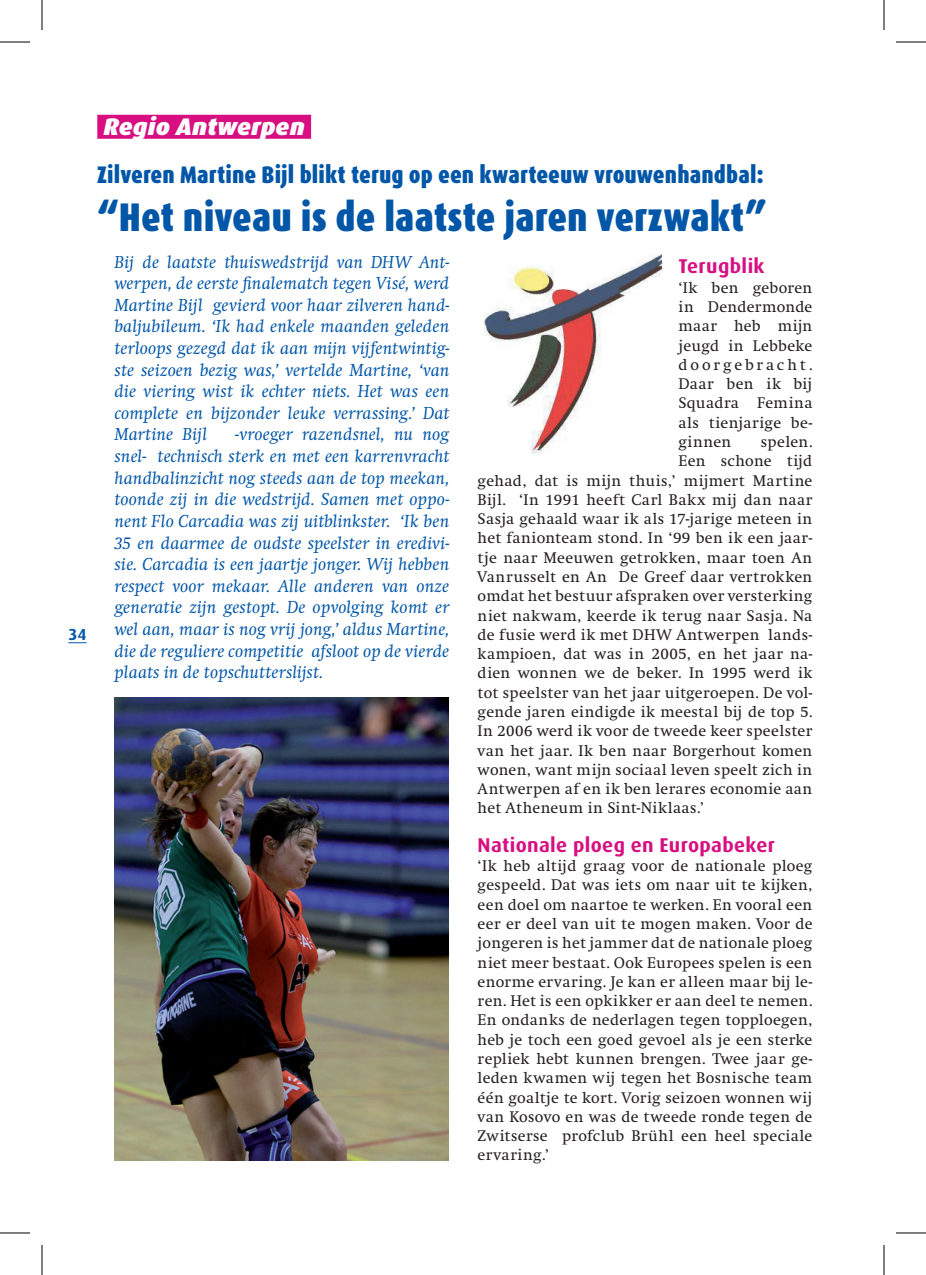
<style>
.page{position:relative;width:926px;height:1275px;background:#fff}
.page>*{position:absolute;margin:0;border:0;box-sizing:border-box;transform-origin:0 0}
.t1{font:900 40px "Dax Condensed";color:#0156a8}
.t2{font:900 24px "Dax Condensed";letter-spacing:.005em;color:#0156a8}
.t3{font:italic 900 24px "Dax";letter-spacing:.005em;color:#fff}
.t4{font:700 20px "Dax";letter-spacing:.02em;color:#d80f81}
.t5{font:italic 18px/21.6px "Swift";letter-spacing:.015em;color:#0156a8;text-align:justify}
.t6{font:16px/19.2px "Swift";letter-spacing:.025em;color:#231f20;text-align:justify}
.t7{font:700 16px "Dax";color:#0156a8}
</style>
<div class="page">
<svg style="left:68px;top:642px;width:19px;height:1px"></svg>
<div style="left:97px;top:115px;width:214px;height:24px;background:#d80f81"></div>
<img style="left:114px;top:697px;width:334px;height:463px">
<img style="left:484px;top:254px;width:177px;height:200px">
<hr style="left:0;top:42px;width:30px;height:1px;background:#000">
<hr style="left:896px;top:42px;width:30px;height:1px;background:#000">
<hr style="left:0;top:1232px;width:30px;height:1px;background:#000">
<hr style="left:896px;top:1232px;width:30px;height:1px;background:#000">
<hr style="left:42px;top:0;width:1px;height:30px;background:#000">
<hr style="left:42px;top:1245px;width:1px;height:30px;background:#000">
<hr style="left:884px;top:0;width:1px;height:30px;background:#000">
<hr style="left:884px;top:1245px;width:1px;height:30px;background:#000">
<p class="t7" style="left:68px;top:625px;width:20px">34</p>
<h2 class="t3" style="left:104px;top:113px;width:203px">Regio Antwerpen</h2>
<h2 class="t2" style="left:97px;top:161px;width:668px">Zilveren Martine Bijl blikt terug op een kwarteeuw vrouwenhandbal:</h2>
<h1 class="t1" style="left:97px;top:194px;width:671px">“Het niveau is de laatste jaren verzwakt”</h1>
<p class="t5" style="left:114px;top:251px;width:336px">Bij de laatste thuiswedstrijd van DHW Ant&shy;werpen, de eerste finalematch tegen Visé, werd Martine Bijl gevierd voor haar zilveren hand&shy;baljubileum. ‘Ik had enkele maanden geleden terloops gezegd dat ik aan mijn vijfentwintig&shy;ste seizoen bezig was,’ vertelde Martine, ‘van die viering wist ik echter niets. Het was een complete en bijzonder leuke verrassing.’ Dat Martine Bijl</p>
<p class="t5" style="left:114px;top:424px;width:336px;text-indent:121px">-vroeger razendsnel, nu nog snel- technisch sterk en met een karrenvracht handbalinzicht nog steeds aan de top meekan, toonde zij in die wedstrijd. Samen met oppo&shy;nent Flo Carcadia was zij uitblinkster. ‘Ik ben 35 en daarmee de oudste speelster in eredivi&shy;sie. Carcadia is een jaartje jonger. Wij hebben respect voor mekaar. Alle anderen van onze generatie zijn gestopt. De opvolging komt er wel aan, maar is nog vrij jong,’ aldus Martine, die de reguliere competitie afsloot op de vierde plaats in de topschutterslijst.</p>
<p class="t4" style="left:678px;top:255px;width:88px">Terugblik</p>
<p class="t6" style="left:678px;top:278px;width:135px">‘Ik ben geboren in Dendermonde maar heb mijn jeugd in Lebbeke doorgebracht.<br>Daar ben ik bij Squadra Femina als tienjarige be&shy;ginnen</p>
<p class="t6" style="left:761px;top:432px;width:53px">spelen.</p>
<p class="t6" style="left:678px;top:452px;width:135px">Een schone tijd</p>
<p class="t6" style="left:478px;top:471px;width:336px">gehad, dat is mijn thuis,’ mijmert Martine</p>
<p class="t6" style="left:478px;top:490px;width:336px">Bijl. ‘In 1991 heeft Carl Bakx mij dan naar</p>
<p class="t6" style="left:478px;top:509px;width:336px">Sasja gehaald waar ik als 17-jarige meteen in</p>
<p class="t6" style="left:478px;top:529px;width:336px">het fanionteam stond. In ‘99 ben ik een jaar-</p>
<p class="t6" style="left:478px;top:548px;width:336px">tje naar Meeuwen getrokken, maar toen An</p>
<p class="t6" style="left:478px;top:567px;width:336px">Vanrusselt en An De Greef daar vertrokken</p>
<p class="t6" style="left:478px;top:587px;width:336px">omdat het bestuur afspraken over versterking</p>
<p class="t6" style="left:478px;top:606px;width:336px">niet nakwam, keerde ik terug naar Sasja. Na</p>
<p class="t6" style="left:478px;top:625px;width:336px">de fusie werd ik met DHW Antwerpen lands-</p>
<p class="t6" style="left:478px;top:644px;width:336px">kampioen, dat was in 2005, en het jaar na-</p>
<p class="t6" style="left:478px;top:664px;width:336px">dien wonnen we de beker. In 1995 werd ik</p>
<p class="t6" style="left:478px;top:683px;width:336px">tot speelster van het jaar uitgeroepen. De vol-</p>
<p class="t6" style="left:478px;top:702px;width:336px">gende jaren eindigde ik meestal bij de top 5.</p>
<p class="t6" style="left:478px;top:722px;width:336px">In 2006 werd ik voor de tweede keer speelster</p>
<p class="t6" style="left:478px;top:741px;width:336px">van het jaar. Ik ben naar Borgerhout komen</p>
<p class="t6" style="left:478px;top:760px;width:336px">wonen, want mijn sociaal leven speelt zich in</p>
<p class="t6" style="left:478px;top:779px;width:336px">Antwerpen af en ik ben lerares economie aan</p>
<p class="t6" style="left:478px;top:799px;width:228px">het Atheneum in Sint-Niklaas.’</p>
<p class="t4" style="left:478px;top:833px;width:299px">Nationale ploeg en Europabeker</p>
<p class="t6" style="left:478px;top:856px;width:336px">‘Ik heb altijd graag voor de nationale ploeg gespeeld. Dat was iets om naar uit te kijken, een doel om naartoe te werken. En vooral een eer er deel van uit te mogen maken. Voor de jongeren is het jammer dat de nationale ploeg niet meer bestaat. Ook Europees spelen is een enorme ervaring. Je kan er alleen maar bij le&shy;ren. Het is een opkikker er aan deel te nemen.<br>En ondanks de nederlagen tegen topploegen, heb je toch een goed gevoel als je een sterke repliek hebt kunnen brengen. Twee jaar ge&shy;leden kwamen wij tegen het Bosnische team één goaltje te kort. Vorig seizoen wonnen wij van Kosovo en was de tweede ronde tegen de Zwitserse profclub Brühl een heel speciale ervaring.’</p>
</div>
